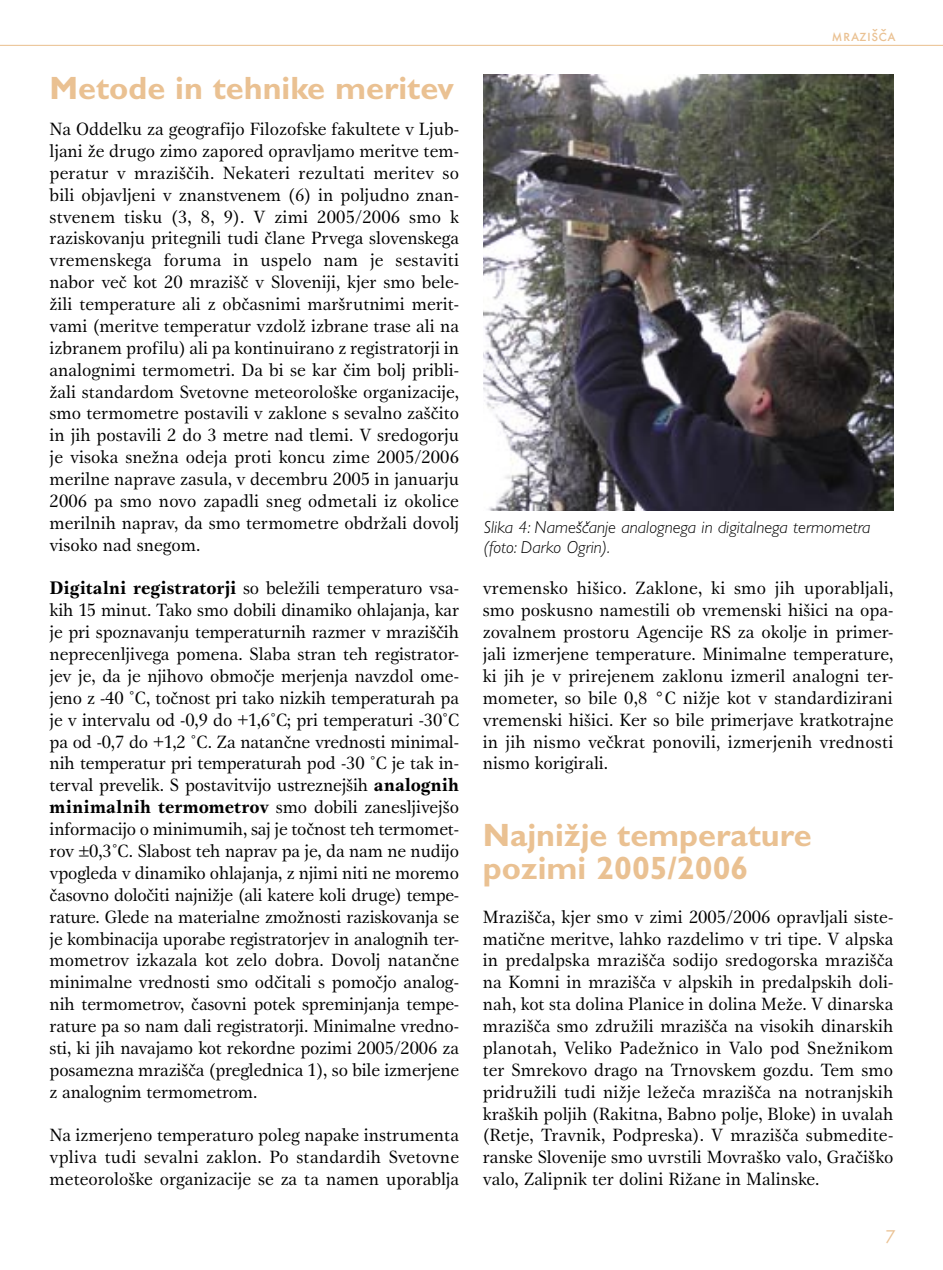
<style>
.page{position:relative;width:943px;height:1270px;background:#fff}
.page>*{position:absolute;margin:0;border:0;box-sizing:border-box;transform-origin:0 0}
.t1{font:700 32.38px/32.7px "SLO Gill Sans";color:#eac192}
.t2{font:19.25px "Futura SCTEE";color:#eac192}
.t3{font:18.38px/21.9px "Gamma Itc TEE";color:#000;text-align:justify}
.t4{font:18.38px "Futura SCTEE";color:#eac192}
.t5{font:italic 300 17.5px/19.2px "SLO Gill Sans";color:#000}
.s1{font-weight:700}
.s2{font-family:"Times New Roman"}
</style>
<div class="page">
<hr style="left:0;top:45px;width:943px;height:1px;background:#eac192">
<img style="left:484px;top:74px;width:409px;height:436px">
<h1 class="t1" style="left:50px;top:71px;width:406px">Metode in tehnike meritev</h1>
<p class="t3" style="left:50px;top:118px;width:411px">Na Oddelku za geografijo Filozofske fakultete v Ljub&shy;ljani že drugo zimo zapored opravljamo meritve tem&shy;peratur v mraziščih. Nekateri rezultati meritev so bili objavljeni v znanstvenem (6) in poljudno znan&shy;stvenem tisku (3, 8, 9). V zimi 2005/2006 smo k raziskovanju pritegnili tudi člane Prvega slovenskega vremenskega foruma in uspelo nam je sestaviti nabor več kot 20 mrazišč v Sloveniji, kjer smo bele&shy;žili temperature ali z občasnimi maršrutnimi merit&shy;vami (meritve temperatur vzdolž izbrane trase ali na izbranem profilu) ali pa kontinuirano z registratorji in analognimi termometri. Da bi se kar čim bolj pribli&shy;žali standardom Svetovne meteorološke organizacije, smo termometre postavili v zaklone s sevalno zaščito in jih postavili 2 do 3 metre nad tlemi. V sredogorju je visoka snežna odeja proti koncu zime 2005/2006 merilne naprave zasula, v decembru 2005 in januarju 2006 pa smo novo zapadli sneg odmetali iz okolice merilnih naprav, da smo termometre obdržali dovolj visoko nad snegom.</p>
<p class="t3" style="left:50px;top:578px;width:411px"><span class="s1">Digitalni registratorji</span> so beležili temperaturo vsa&shy;kih 15 minut. Tako smo dobili dinamiko ohlajanja, kar je pri spoznavanju temperaturnih razmer v mraziščih neprecenljivega pomena. Slaba stran teh registrator&shy;jev je, da je njihovo območje merjenja navzdol ome&shy;jeno z -40 <span class="s2">˚</span>C, točnost pri tako nizkih temperaturah pa je v intervalu od -0,9 do +1,6<span class="s2">˚</span>C; pri temperaturi -30<span class="s2">˚</span>C pa od -0,7 do +1,2 <span class="s2">˚</span>C. Za natančne vrednosti minimal&shy;nih temperatur pri temperaturah pod -30 <span class="s2">˚</span>C je tak in&shy;terval prevelik. S postavitvijo ustreznejših <span class="s1">analognih minimalnih termometrov</span> smo dobili zanesljivejšo informacijo o minimumih, saj je točnost teh termomet&shy;rov ±0,3<span class="s2">˚</span>C. Slabost teh naprav pa je, da nam ne nudijo vpogleda v dinamiko ohlajanja, z njimi niti ne moremo časovno določiti najnižje (ali katere koli druge) tempe&shy;rature. Glede na materialne zmožnosti raziskovanja se je kombinacija uporabe registratorjev in analognih ter&shy;mometrov izkazala kot zelo dobra. Dovolj natančne minimalne vrednosti smo odčitali s pomočjo analog&shy;nih termometrov, časovni potek spreminjanja tempe&shy;rature pa so nam dali registratorji. Minimalne vredno&shy;sti, ki jih navajamo kot rekordne pozimi 2005/2006 za posamezna mrazišča (preglednica 1), so bile izmerjene z analognim termometrom.</p>
<p class="t3" style="left:50px;top:1124px;width:411px">Na izmerjeno temperaturo poleg napake instrumenta vpliva tudi sevalni zaklon. Po standardih Svetovne meteorološke organizacije se za ta namen uporablja</p>
<p class="t4" style="left:831px;top:25px;width:66px">mrazišča</p>
<p class="t5" style="left:484px;top:518px;width:388px">Slika 4: Nameščanje analognega in digitalnega termometra (foto: Darko Ogrin).</p>
<p class="t3" style="left:483px;top:578px;width:412px">vremensko hišico. Zaklone, ki smo jih uporabljali, smo poskusno namestili ob vremenski hišici na opa&shy;zovalnem prostoru Agencije RS za okolje in primer&shy;jali izmerjene temperature. Minimalne temperature, ki jih je v prirejenem zaklonu izmeril analogni ter&shy;mometer, so bile 0,8 °C nižje kot v standardizirani vremenski hišici. Ker so bile primerjave kratkotrajne in jih nismo večkrat ponovili, izmerjenih vrednosti nismo korigirali.</p>
<h1 class="t1" style="left:483px;top:819px;width:330px">Najnižje temperature pozimi 2005/2006</h1>
<p class="t3" style="left:483px;top:906px;width:412px">Mrazišča, kjer smo v zimi 2005/2006 opravljali siste&shy;matične meritve, lahko razdelimo v tri tipe. V alpska in predalpska mrazišča sodijo sredogorska mrazišča na Komni in mrazišča v alpskih in predalpskih doli&shy;nah, kot sta dolina Planice in dolina Meže. V dinarska mrazišča smo združili mrazišča na visokih dinarskih planotah, Veliko Padežnico in Valo pod Snežnikom ter Smrekovo drago na Trnovskem gozdu. Tem smo pridružili tudi nižje ležeča mrazišča na notranjskih kraških poljih (Rakitna, Babno polje, Bloke) in uvalah (Retje, Travnik, Podpreska). V mrazišča submedite&shy;ranske Slovenije smo uvrstili Movraško valo, Gračiško valo, Zalipnik ter dolini Rižane in Malinske.</p>
<p class="t2" style="left:885px;top:1222px;width:12px">7</p>
</div>
